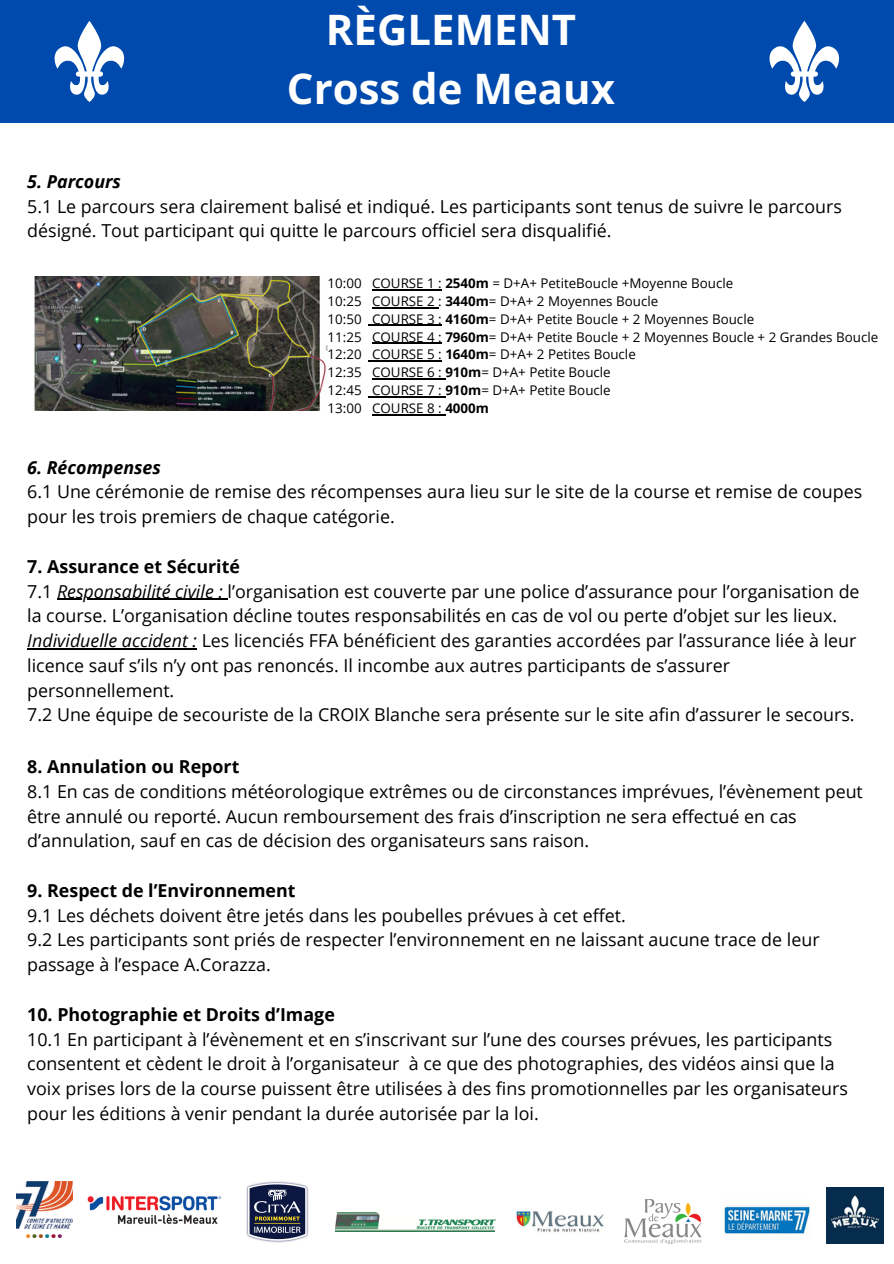
<style>
.page{position:relative;width:894px;height:1264px;background:#fff}
.page>*{position:absolute;margin:0;border:0;box-sizing:border-box;transform-origin:0 0}
.t1{font:700 42px/58.5px "Open Sans";color:#fff;text-align:center}
.t2{font:17.85px/24.8px "Open Sans";color:#000}
.t3{font:700 17.85px "Open Sans";color:#000}
.t4{font:13.35px "Open Sans";color:#000}
.s1{font-weight:700;font-style:italic}
.s2{font-weight:700}
.s3{font-style:italic}
</style>
<div class="page">
<div style="left:0;top:0;width:893px;height:122px;background:#004aad"></div>
<hr style="left:57px;top:598px;width:170px;height:2px;background:#000">
<hr style="left:27px;top:648px;width:170px;height:1px;background:#000">
<svg style="left:54px;top:21px;width:71px;height:81px"></svg>
<svg style="left:769px;top:21px;width:71px;height:81px"></svg>
<img style="left:34px;top:276px;width:293px;height:134px">
<img style="left:16px;top:1181px;width:56px;height:56px">
<img style="left:826px;top:1187px;width:57px;height:56px">
<img style="left:87px;top:1195px;width:135px;height:29px">
<img style="left:516px;top:1211px;width:88px;height:21px">
<img style="left:336px;top:1212px;width:159px;height:19px">
<img style="left:246px;top:1181px;width:63px;height:62px">
<img style="left:724px;top:1206px;width:86px;height:28px">
<img style="left:624px;top:1199px;width:77px;height:44px">
<hr style="left:372px;top:289px;width:69px;height:1px;background:#000">
<hr style="left:372px;top:307px;width:66px;height:1px;background:#000">
<hr style="left:372px;top:325px;width:69px;height:1px;background:#000">
<hr style="left:372px;top:343px;width:69px;height:1px;background:#000">
<hr style="left:372px;top:360px;width:69px;height:1px;background:#000">
<hr style="left:372px;top:378px;width:73px;height:1px;background:#000">
<hr style="left:372px;top:396px;width:69px;height:1px;background:#000">
<hr style="left:372px;top:414px;width:69px;height:1px;background:#000">
<h1 class="t1" style="left:287px;top:0;width:329px">RÈGLEMENT<br>Cross de Meaux</h1>
<p class="t2" style="left:27px;top:168px;width:816px"><span class="s1">5. Parcours<br></span>5.1 Le parcours sera clairement balisé et indiqué. Les participants sont tenus de suivre le parcours désigné. Tout participant qui quitte le parcours officiel sera disqualifié.</p>
<p class="t4" style="left:327px;top:274px;width:407px">10:00 COURSE 1 : <span class="s2">2540m</span> = D+A+ PetiteBoucle +Moyenne Boucle</p>
<p class="t4" style="left:327px;top:292px;width:332px">10:25 COURSE 2 : <span class="s2">3440m</span>= D+A+ 2 Moyennes Boucle</p>
<p class="t4" style="left:327px;top:309px;width:428px">10:50 COURSE 3 : <span class="s2">4160m</span>= D+A+ Petite Boucle + 2 Moyennes Boucle</p>
<p class="t4" style="left:327px;top:327px;width:552px">11:25 COURSE 4 : <span class="s2">7960m</span>= D+A+ Petite Boucle + 2 Moyennes Boucle + 2 Grandes Boucle</p>
<p class="t4" style="left:327px;top:345px;width:309px">12:20 COURSE 5 : <span class="s2">1640m</span>= D+A+ 2 Petites Boucle</p>
<p class="t4" style="left:327px;top:363px;width:284px">12:35 COURSE 6 : <span class="s2">910m</span>= D+A+ Petite Boucle</p>
<p class="t4" style="left:327px;top:381px;width:284px">12:45 COURSE 7 : <span class="s2">910m</span>= D+A+ Petite Boucle</p>
<p class="t4" style="left:327px;top:398px;width:163px">13:00 COURSE 8 : <span class="s2">4000m</span></p>
<p class="t2" style="left:27px;top:454px;width:836px"><span class="s1">6. Récompenses<br></span>6.1 Une cérémonie de remise des récompenses aura lieu sur le site de la course et remise de coupes pour les trois premiers de chaque catégorie.</p>
<h2 class="t2" style="left:27px;top:553px;width:833px"><span class="s2">7. Assurance et Sécurité<br></span>7.1 <span class="s3">Responsabilité civile :</span> l’organisation est couverte par une police d’assurance pour l’organisation de</h2>
<h2 class="t2" style="left:27px;top:603px;width:830px">la course. L’organisation décline toutes responsabilités en cas de vol ou perte d’objet sur les lieux.<br><span class="s3">Individuelle accident :</span> Les licenciés FFA bénéficient des garanties accordées par l’assurance liée à leur licence sauf s’ils n’y ont pas renoncés. Il incombe aux autres participants de s’assurer personnellement.<br>7.2 Une équipe de secouriste de la CROIX Blanche sera présente sur le site afin d’assurer le secours.</h2>
<h2 class="t3" style="left:27px;top:754px;width:214px">8. Annulation ou Report</h2>
<h2 class="t2" style="left:27px;top:778px;width:837px">8.1 En cas de conditions météorologique extrêmes ou de circonstances imprévues, l’évènement peut être annulé ou reporté. Aucun remboursement des frais d’inscription ne sera effectué en cas d’annulation, sauf en cas de décision des organisateurs sans raison.</h2>
<h2 class="t3" style="left:27px;top:877px;width:270px">9. Respect de l’Environnement</h2>
<h2 class="t2" style="left:27px;top:902px;width:793px">9.1 Les déchets doivent être jetés dans les poubelles prévues à cet effet.<br>9.2 Les participants sont priés de respecter l’environnement en ne laissant aucune trace de leur passage à l’espace A.Corazza.</h2>
<h2 class="t3" style="left:27px;top:1001px;width:309px">10. Photographie et Droits d’Image</h2>
<h2 class="t2" style="left:27px;top:1026px;width:822px">10.1 En participant à l’évènement et en s’inscrivant sur l’une des courses prévues, les participants consentent et cèdent le droit à l’organisateur à ce que des photographies, des vidéos ainsi que la voix prises lors de la course puissent être utilisées à des fins promotionnelles par les organisateurs pour les éditions à venir pendant la durée autorisée par la loi.</h2>
</div>
